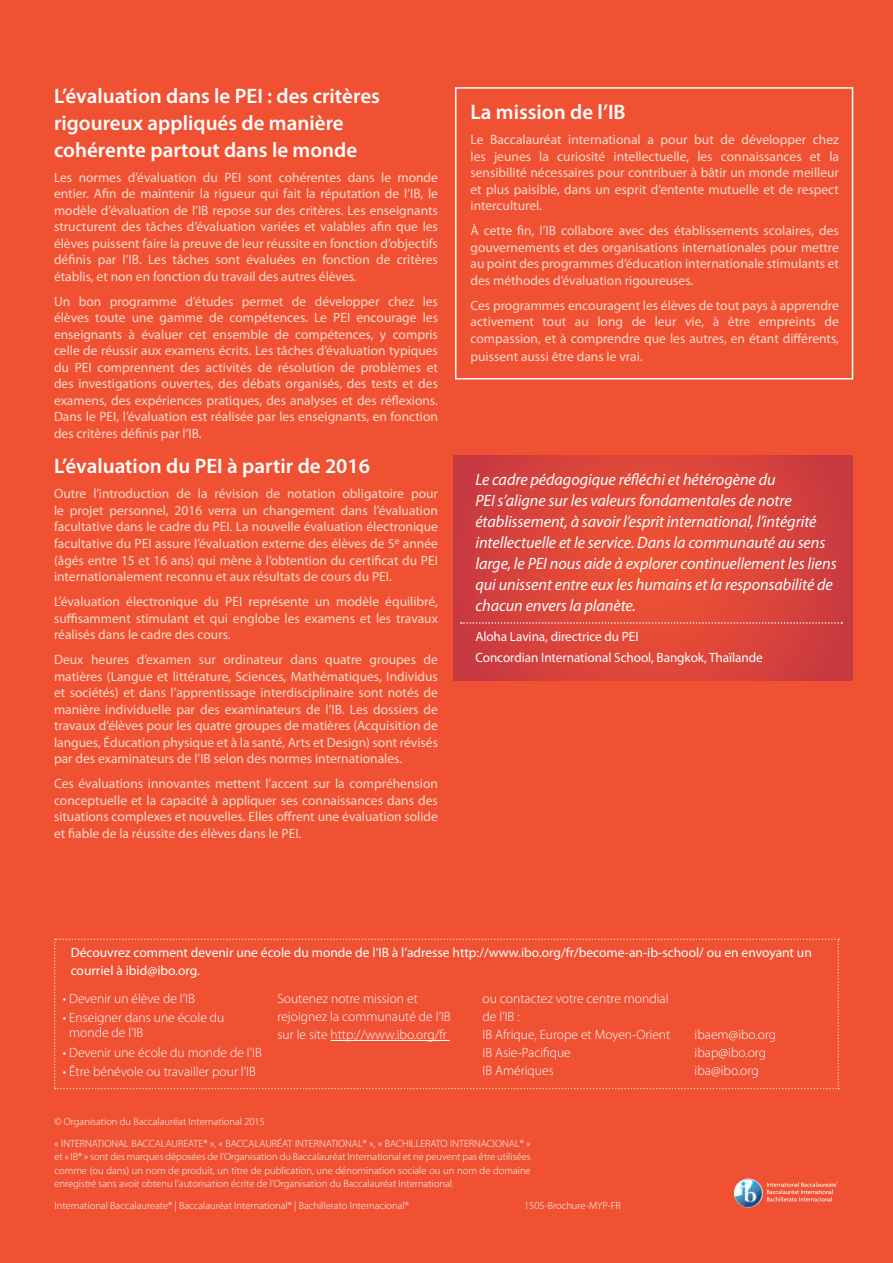
<style>
.page{position:relative;width:893px;height:1263px;background:#f05133}
.page>*{position:absolute;margin:0;border:0;box-sizing:border-box;transform-origin:0 0}
.t1{font:600 21px/27px "Myriad Pro";color:#fff}
.t2{font:italic 16.5px/21px "Myriad Pro";letter-spacing:-.005em;color:#fff}
.t3{font:13.5px/16.5px "Myriad Pro";color:#fdd9c8;text-align:justify}
.t4{font:300 13.5px/18px "Myriad Pro";color:#fff}
.t5{font:13.5px/21px "Myriad Pro";letter-spacing:-.005em;color:#fff}
.t6{font:300 10.5px/13.5px "Myriad Pro";color:#fff}
</style>
<div class="page">
<svg style="left:737px;top:1178px;width:12px;height:6px"></svg>
<div style="left:455px;top:87px;width:398px;height:292px;border:2px solid #fff"></div>
<svg style="left:454px;top:455px;width:398px;height:225px"></svg>
<svg style="left:461px;top:622px;width:381px;height:2px"></svg>
<svg style="left:54px;top:938px;width:785px;height:151px"></svg>
<hr style="left:331px;top:1040px;width:119px;height:1px;background:#fff">
<h1 class="t1" style="left:54px;top:82px;width:327px">L’évaluation dans le PEI : des critères rigoureux appliqués de manière cohérente partout dans le monde</h1>
<p class="t3" style="left:54px;top:169px;width:386px">Les normes d’évaluation du PEI sont cohérentes dans le monde entier. Afin de maintenir la rigueur qui fait la réputation de l’IB, le modèle d’évaluation de l’IB repose sur des critères. Les enseignants structurent des tâches d’évaluation variées et valables afin que les élèves puissent faire la preuve de leur réussite en fonction d’objectifs définis par l’IB. Les tâches sont évaluées en fonction de critères établis, et non en fonction du travail des autres élèves.</p>
<p class="t3" style="left:54px;top:293px;width:385px">Un bon programme d’études permet de développer chez les élèves toute une gamme de compétences. Le PEI encourage les enseignants à évaluer cet ensemble de compétences, y compris celle de réussir aux examens écrits. Les tâches d’évaluation typiques du PEI comprennent des activités de résolution de problèmes et des investigations ouvertes, des débats organisés, des tests et des examens, des expériences pratiques, des analyses et des réflexions.<br>Dans le PEI, l’évaluation est réalisée par les enseignants, en fonction des critères définis par l’IB.</p>
<h1 class="t1" style="left:54px;top:452px;width:318px">L’évaluation du PEI à partir de 2016</h1>
<p class="t3" style="left:54px;top:485px;width:385px">Outre l’introduction de la révision de notation obligatoire pour le projet personnel, 2016 verra un changement dans l’évaluation facultative dans le cadre du PEI. La nouvelle évaluation électronique facultative du PEI assure l’évaluation externe des élèves de 5<sup>e</sup> année (âgés entre 15 et 16 ans) qui mène à l’obtention du certificat du PEI internationalement reconnu et aux résultats de cours du PEI.</p>
<p class="t3" style="left:54px;top:593px;width:385px">L’évaluation électronique du PEI représente un modèle équilibré, suffisamment stimulant et qui englobe les examens et les travaux réalisés dans le cadre des cours.</p>
<p class="t3" style="left:54px;top:651px;width:385px">Deux heures d’examen sur ordinateur dans quatre groupes de matières (Langue et littérature, Sciences, Mathématiques, Individus et sociétés) et dans l’apprentissage interdisciplinaire sont notés de manière individuelle par des examinateurs de l’IB. Les dossiers de travaux d’élèves pour les quatre groupes de matières (Acquisition de langues, Éducation physique et à la santé, Arts et Design) sont révisés par des examinateurs de l’IB selon des normes internationales.</p>
<p class="t3" style="left:54px;top:775px;width:385px">Ces évaluations innovantes mettent l’accent sur la compréhension conceptuelle et la capacité à appliquer ses connaissances dans des situations complexes et nouvelles. Elles offrent une évaluation solide et fiable de la réussite des élèves dans le PEI.</p>
<h1 class="t1" style="left:470px;top:98px;width:157px">La mission de l’IB</h1>
<p class="t3" style="left:470px;top:131px;width:370px">Le Baccalauréat international a pour but de développer chez les jeunes la curiosité intellectuelle, les connaissances et la sensibilité nécessaires pour contribuer à bâtir un monde meilleur et plus paisible, dans un esprit d’entente mutuelle et de respect interculturel.</p>
<p class="t3" style="left:470px;top:222px;width:370px">À cette fin, l’IB collabore avec des établissements scolaires, des gouvernements et des organisations internationales pour mettre au point des programmes d’éducation internationale stimulants et des méthodes d’évaluation rigoureuses.</p>
<p class="t3" style="left:470px;top:297px;width:370px">Ces programmes encouragent les élèves de tout pays à apprendre activement tout au long de leur vie, à être empreints de compassion, et à comprendre que les autres, en étant différents,</p>
<p class="t3" style="left:470px;top:347px;width:174px">puissent aussi être dans le vrai.</p>
<p class="t2" style="left:475px;top:469px;width:363px">Le cadre pédagogique réfléchi et hétérogène du<br>PEI s’aligne sur les valeurs fondamentales de notre établissement, à savoir l’esprit international, l’intégrité intellectuelle et le service. Dans la communauté au sens large, le PEI nous aide à explorer continuellement les liens qui unissent entre eux les humains et la responsabilité de chacun envers la planète.</p>
<p class="t5" style="left:475px;top:626px;width:289px">Aloha Lavina, directrice du PEI<br>Concordian International School, Bangkok, Thaïlande</p>
<p class="t5" style="left:71px;top:943px;width:743px;line-height:18px">Découvrez comment devenir une école du monde de l’IB à l’adresse http://www.ibo.org/fr/become-an-ib-school/ ou en envoyant un courriel à ibid@ibo.org.</p>
<p class="t4" style="left:63px;top:990px;width:133px">• Devenir un élève de l’IB</p>
<p class="t4" style="left:69px;top:1010px;width:157px;line-height:15px;text-indent:-6px">• Enseigner dans une école du monde de l’IB</p>
<p class="t4" style="left:63px;top:1043px;width:200px">• Devenir une école du monde de l’IB</p>
<p class="t4" style="left:63px;top:1062px;width:194px">• Être bénévole ou travailler pour l’IB</p>
<p class="t4" style="left:278px;top:990px;width:175px">Soutenez notre mission et rejoignez la communauté de l’IB sur le site http://www.ibo.org/fr</p>
<p class="t4" style="left:483px;top:990px;width:189px">ou contactez votre centre mondial de l’IB :<br>IB Afrique, Europe et Moyen-Orient<br>IB Asie-Pacifique<br>IB Amériques</p>
<p class="t4" style="left:695px;top:1026px;width:83px">ibaem@ibo.org ibap@ibo.org iba@ibo.org</p>
<p class="t6" style="left:54px;top:1110px;width:478px;line-height:22px">© Organisation du Baccalauréat International 2015<br>« INTERNATIONAL BACCALAUREATE® », « BACCALAURÉAT INTERNATIONAL® », « BACHILLERATO INTERNACIONAL® »</p>
<p class="t6" style="left:54px;top:1150px;width:478px;text-align:justify">et « IB® » sont des marques déposées de l’Organisation du Baccalauréat International et ne peuvent pas être utilisées comme (ou dans) un nom de produit, un titre de publication, une dénomination sociale ou un nom de domaine enregistré sans avoir obtenu l’autorisation écrite de l’Organisation du Baccalauréat International.</p>
<p class="t6" style="left:54px;top:1199px;width:356px">International Baccalaureate® | Baccalauréat International® | Bachillerato Internacional®</p>
<p class="t6" style="left:524px;top:1198px;width:98px">1505-Brochure-MYP-FR</p>
</div>
